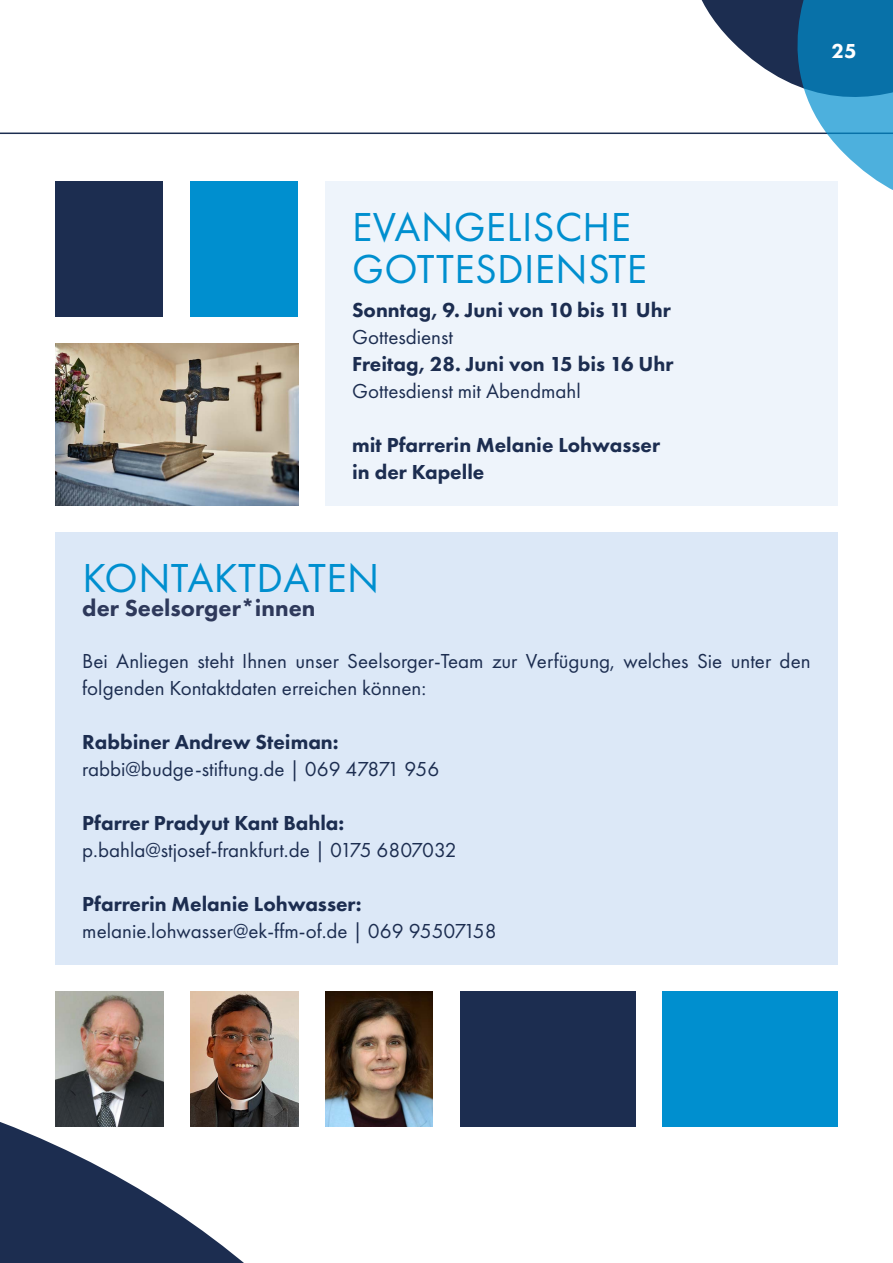
<style>
.page{position:relative;width:893px;height:1263px;background:#fff}
.page>*{position:absolute;margin:0;border:0;box-sizing:border-box;transform-origin:0 0}
.t1{font:42px/42px "Futura PT";letter-spacing:.01em;color:#008fcf}
.t2{font:800 24px "Futura PT";color:#2e395b}
.t3{font:21px/27px "Futura PT";color:#1c2d50}
.t4{font:800 21px/27px "Futura PT";color:#1c2d50}
.t5{font:800 21px "Futura PT";color:#fff}
</style>
<div class="page">
<svg style="left:0;top:991px;width:289px;height:272px"></svg>
<div style="left:55px;top:182px;width:108px;height:135px;background:#1c2d50"></div>
<div style="left:190px;top:182px;width:108px;height:135px;background:#008fcf"></div>
<div style="left:325px;top:182px;width:513px;height:324px;background:#eef4fb"></div>
<img style="left:55px;top:344px;width:243px;height:162px">
<div style="left:55px;top:533px;width:783px;height:432px;background:#dce8f7"></div>
<div style="left:460px;top:992px;width:175px;height:135px;background:#1c2d50"></div>
<div style="left:662px;top:992px;width:176px;height:135px;background:#008fcf"></div>
<img style="left:190px;top:992px;width:108px;height:135px">
<img style="left:55px;top:992px;width:108px;height:135px">
<img style="left:325px;top:992px;width:108px;height:134px">
<hr style="left:0;top:133px;width:893px;height:1px;background:#1c2d50">
<svg style="left:693px;top:0;width:200px;height:190px"></svg>
<p class="t5" style="left:831px;top:38px;width:27px">25</p>
<h1 class="t1" style="left:352px;top:205px;width:296px">EVANGELISCHE<br>GOTTESDIENSTE</h1>
<p class="t4" style="left:352px;top:296px;width:320px">Sonntag, 9. Juni von 10 bis 11 Uhr</p>
<p class="t3" style="left:352px;top:323px;width:102px">Gottesdienst</p>
<p class="t4" style="left:352px;top:350px;width:323px">Freitag, 28. Juni von 15 bis 16 Uhr</p>
<p class="t3" style="left:352px;top:377px;width:230px">Gottesdienst mit Abendmahl</p>
<p class="t4" style="left:352px;top:431px;width:310px">mit Pfarrerin Melanie Lohwasser in der Kapelle</p>
<h1 class="t1" style="left:82px;top:556px;width:298px">KONTAKTDATEN</h1>
<p class="t2" style="left:82px;top:593px;width:235px">der Seelsorger*innen</p>
<p class="t3" style="left:82px;top:647px;width:730px">Bei Anliegen steht Ihnen unser Seelsorger-Team zur Verfügung, welches Sie unter den folgenden Kontaktdaten erreichen können:</p>
<p class="t4" style="left:82px;top:728px;width:258px">Rabbiner Andrew Steiman:</p>
<p class="t3" style="left:82px;top:755px;width:359px">rabbi@budge-stiftung.de | 069 47871 956</p>
<p class="t4" style="left:82px;top:809px;width:264px">Pfarrer Pradyut Kant Bahla:</p>
<p class="t3" style="left:82px;top:836px;width:376px">p.bahla@stjosef-frankfurt.de | 0175 6807032</p>
<p class="t4" style="left:82px;top:890px;width:281px">Pfarrerin Melanie Lohwasser:</p>
<p class="t3" style="left:82px;top:917px;width:416px">melanie.lohwasser@ek-ffm-of.de | 069 95507158</p>
</div>
